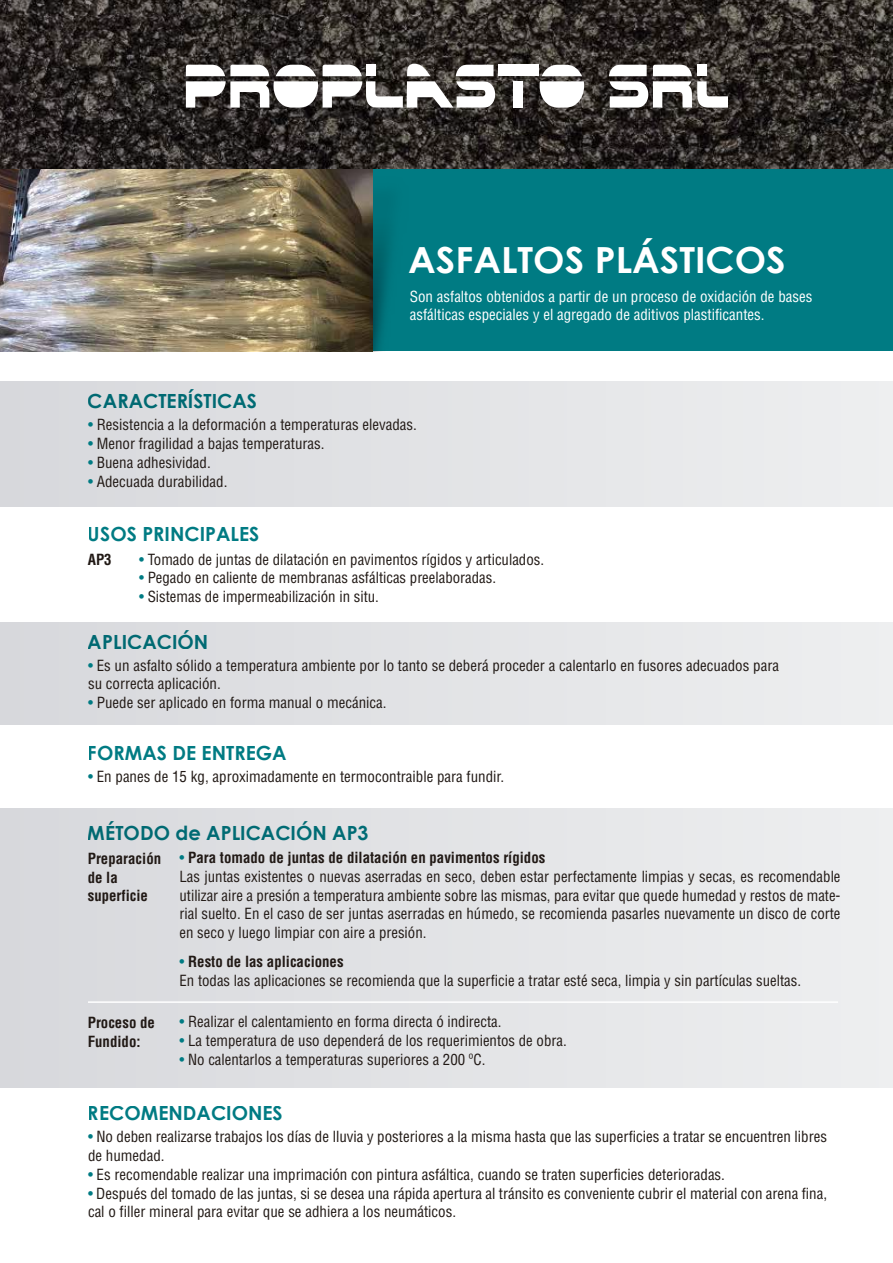
<style>
.page{position:relative;width:893px;height:1263px;background:#fff}
.page>*{position:absolute;margin:0;border:0;box-sizing:border-box;transform-origin:0 0}
.t1{font:700 36px "Century Gothic";color:#fff;scale:1.04 1}
.t2{font:700 19.5px "Century Gothic";color:#007b83}
.t3{font:condensed 15px/18.8px "Helvetica";color:#211915}
.t4{font:condensed 15px/18.8px "Helvetica";color:#fff}
.t5{font:700 condensed 15px/18.8px "Helvetica";color:#211915}
.s1{color:#007b83}
.s2{font-weight:700}
</style>
<div class="page">
<svg style="left:0;top:1px;width:893px;height:169px;background:#302c29"></svg>
<svg style="left:540px;top:65px;width:44px;height:43px"></svg>
<svg style="left:186px;top:64px;width:309px;height:44px"></svg>
<div style="left:514px;top:81px;width:9px;height:27px;background:#fff"></div>
<div style="left:498px;top:65px;width:40px;height:11px;background:#fff"></div>
<svg style="left:609px;top:65px;width:119px;height:43px"></svg>
<div style="left:0;top:170px;width:893px;height:181px;background:#007b83"></div>
<div style="left:0;top:382px;width:893px;height:125px;background:#e2e3e6"></div>
<img style="left:0;top:170px;width:373px;height:181px">
<div style="left:0;top:622px;width:893px;height:103px;background:#e2e3e6"></div>
<div style="left:0;top:809px;width:893px;height:278px;background:#e2e3e6"></div>
<hr style="left:88px;top:1001px;width:750px;height:2px;background:#fff">
<h2 class="t2" style="left:88px;top:386px;width:171px">CARACTERÍSTICAS</h2>
<h1 class="t1" style="left:408px;top:233px;width:364px">ASFALTOS PLÁSTICOS</h1>
<p class="t4" style="left:410px;top:287px;width:404px">Son asfaltos obtenidos a partir de un proceso de oxidación de bases asfálticas especiales y el agregado de aditivos plastificantes.</p>
<p class="t3" style="left:88px;top:415px;width:330px"><span class="s1">•</span> Resistencia a la deformación a temperaturas elevadas.</p>
<p class="t3" style="left:88px;top:434px;width:238px"><span class="s1">•</span> Menor fragilidad a bajas temperaturas.</p>
<p class="t3" style="left:88px;top:453px;width:124px"><span class="s1">•</span> Buena adhesividad.</p>
<p class="t3" style="left:88px;top:472px;width:141px"><span class="s1">•</span> Adecuada durabilidad.</p>
<h2 class="t2" style="left:88px;top:519px;width:173px">USOS PRINCIPALES</h2>
<p class="t3" style="left:139px;top:550px;width:407px"><span class="s1">•</span> Tomado de juntas de dilatación en pavimentos rígidos y articulados.</p>
<p class="t3" style="left:139px;top:568px;width:359px"><span class="s1">•</span> Pegado en caliente de membranas asfálticas preelaboradas.</p>
<p class="t3" style="left:139px;top:587px;width:241px"><span class="s1">•</span> Sistemas de impermeabilización in situ.</p>
<p class="t5" style="left:88px;top:550px;width:25px">AP3</p>
<h2 class="t2" style="left:88px;top:627px;width:122px">APLICACIÓN</h2>
<p class="t3" style="left:88px;top:656px;width:692px"><span class="s1">•</span> Es un asfalto sólido a temperatura ambiente por lo tanto se deberá proceder a calentarlo en fusores adecuados para su correcta aplicación.</p>
<p class="t3" style="left:88px;top:693px;width:300px"><span class="s1">•</span> Puede ser aplicado en forma manual o mecánica.</p>
<h2 class="t2" style="left:88px;top:738px;width:200px">FORMAS DE ENTREGA</h2>
<p class="t3" style="left:88px;top:767px;width:418px"><span class="s1">•</span> En panes de 15 kg, aproximadamente en termocontraible para fundir.</p>
<h2 class="t2" style="left:88px;top:818px;width:282px">MÉTODO de APLICACIÓN AP3</h2>
<p class="t5" style="left:88px;top:849px;width:75px">Preparación de la superficie</p>
<p class="t5" style="left:88px;top:1013px;width:69px">Proceso de<br>Fundido:</p>
<p class="t3" style="left:179px;top:848px;width:663px"><span class="s1">•</span> <span class="s2">Para tomado de juntas de dilatación en pavimentos rígidos<br></span>Las juntas existentes o nuevas aserradas en seco, deben estar perfectamente limpias y secas, es recomendable utilizar aire a presión a temperatura ambiente sobre las mismas, para evitar que quede humedad y restos de mate&shy;rial suelto. En el caso de ser juntas aserradas en húmedo, se recomienda pasarles nuevamente un disco de corte en seco y luego limpiar con aire a presión.</p>
<p class="t3" style="left:179px;top:952px;width:623px"><span class="s1">•</span> <span class="s2">Resto de las aplicaciones<br></span>En todas las aplicaciones se recomienda que la superficie a tratar esté seca, limpia y sin partículas sueltas.</p>
<p class="t3" style="left:179px;top:1012px;width:324px"><span class="s1">•</span> Realizar el calentamiento en forma directa ó indirecta.</p>
<p class="t3" style="left:179px;top:1031px;width:389px"><span class="s1">•</span> La temperatura de uso dependerá de los requerimientos de obra.</p>
<p class="t3" style="left:179px;top:1050px;width:307px"><span class="s1">•</span> No calentarlos a temperaturas superiores a 200 ºC.</p>
<h2 class="t2" style="left:88px;top:1098px;width:196px">RECOMENDACIONES</h2>
<p class="t3" style="left:88px;top:1127px;width:741px"><span class="s1">•</span> No deben realizarse trabajos los días de lluvia y posteriores a la misma hasta que las superficies a tratar se encuentren libres de humedad.</p>
<p class="t3" style="left:88px;top:1165px;width:639px"><span class="s1">•</span> Es recomendable realizar una imprimación con pintura asfáltica, cuando se traten superficies deterioradas.</p>
<p class="t3" style="left:88px;top:1184px;width:741px"><span class="s1">•</span> Después del tomado de las juntas, si se desea una rápida apertura al tránsito es conveniente cubrir el material con arena fina, cal o filler mineral para evitar que se adhiera a los neumáticos.</p>
</div>
